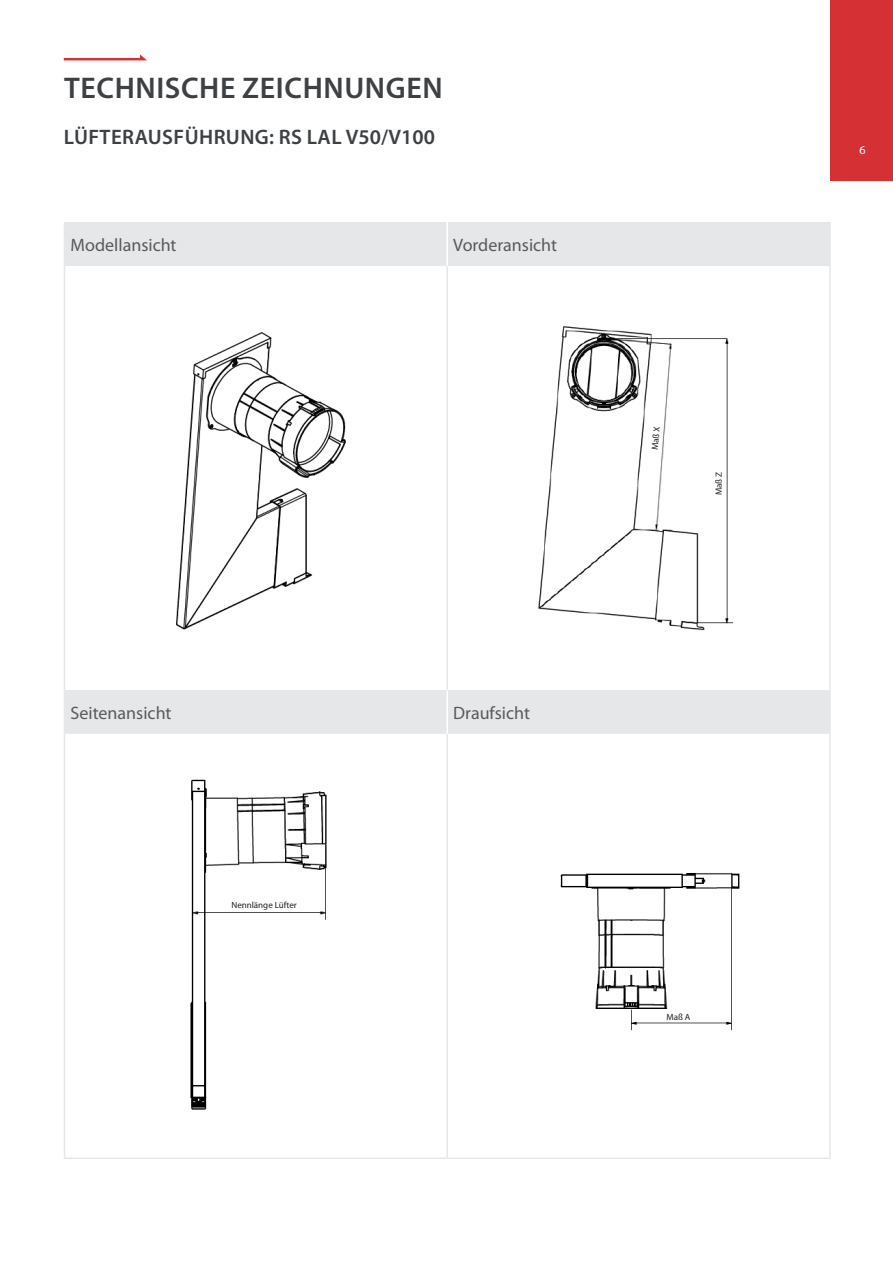
<style>
.page{position:relative;width:893px;height:1263px;background:#fff}
.page>*{position:absolute;margin:0;border:0;box-sizing:border-box;transform-origin:0 0}
.Kapitel-Headline{font:600 30px "Myriad Pro";letter-spacing:.02em;color:#3e4143}
.Baureihe-Headline{font:600 21px "Myriad Pro";letter-spacing:.02em;color:#3d4144}
.t1{font:18px "Myriad Pro";color:#595a5b}
.Seitenzahl{font:12px "Myriad Pro";color:#fff}
.t2{font:9px "Myriad Pro";color:#231f20}
</style>
<div class="page">
<svg style="left:65px;top:223px;width:764px;height:509px"></svg>
<hr style="left:64px;top:222px;width:383px;height:1px;background:#e6e7e9">
<hr style="left:64px;top:223px;width:1px;height:41px;background:#e6e7e9">
<hr style="left:447px;top:222px;width:384px;height:1px;background:#e6e7e9">
<hr style="left:829px;top:223px;width:2px;height:41px;background:#e6e7e9">
<hr style="left:64px;top:264px;width:383px;height:2px;background:#e6e7e9">
<hr style="left:64px;top:266px;width:1px;height:424px;background:#e6e7e9">
<hr style="left:447px;top:264px;width:384px;height:2px;background:#e6e7e9">
<hr style="left:446px;top:266px;width:2px;height:424px;background:#e6e7e9">
<hr style="left:829px;top:266px;width:2px;height:424px;background:#e6e7e9">
<hr style="left:64px;top:690px;width:1px;height:42px;background:#e6e7e9">
<hr style="left:829px;top:690px;width:2px;height:42px;background:#e6e7e9">
<hr style="left:64px;top:732px;width:383px;height:2px;background:#e6e7e9">
<hr style="left:64px;top:734px;width:1px;height:423px;background:#e6e7e9">
<hr style="left:447px;top:732px;width:384px;height:2px;background:#e6e7e9">
<hr style="left:446px;top:734px;width:2px;height:423px;background:#e6e7e9">
<hr style="left:829px;top:734px;width:2px;height:423px;background:#e6e7e9">
<hr style="left:64px;top:1157px;width:383px;height:2px;background:#e6e7e9">
<hr style="left:447px;top:1157px;width:384px;height:2px;background:#e6e7e9">
<hr style="left:65px;top:690px;width:382px;height:1px;background:#e6e7e9">
<hr style="left:447px;top:690px;width:382px;height:1px;background:#e6e7e9">
<hr style="left:446px;top:222px;width:2px;height:44px;background:#fff">
<hr style="left:446px;top:690px;width:2px;height:44px;background:#fff">
<img style="left:534px;top:317px;width:206px;height:324px">
<img style="left:148px;top:294px;width:203px;height:359px">
<img style="left:190px;top:779px;width:137px;height:331px">
<img style="left:560px;top:873px;width:180px;height:158px">
<div style="left:711px;top:396px;width:15px;height:175px;background:#fff"></div>
<div style="left:212px;top:898px;width:105px;height:13px;background:#fff"></div>
<div style="left:640px;top:1010px;width:77px;height:12px;background:#fff"></div>
<svg style="left:64px;top:54px;width:83px;height:6px"></svg>
<div style="left:830px;top:0;width:63px;height:181px;background:#d53134"></div>
<p class="Kapitel-Headline" style="left:64px;top:69px;width:380px">TECHNISCHE ZEICHNUNGEN</p>
<p class="Baureihe-Headline" style="left:64px;top:123px;width:372px">LÜFTERAUSFÜHRUNG: RS LAL V50/V100</p>
<p class="t1" style="left:71px;top:234px;width:108px">Modellansicht</p>
<p class="t1" style="left:453px;top:234px;width:105px">Vorderansicht</p>
<p class="t1" style="left:71px;top:701px;width:103px">Seitenansicht</p>
<p class="t1" style="left:453px;top:701px;width:78px">Draufsicht</p>
<p class="t2" style="left:231px;top:899px;width:67px">Nennlänge Lüfter</p>
<p class="t2" style="left:649px;top:450px;width:25px;rotate:-85deg">Maß X</p>
<p class="t2" style="left:713px;top:495px;width:25px;rotate:-90deg">Maß Z</p>
<p class="t2" style="left:666px;top:1011px;width:25px">Maß A</p>
<p class="Seitenzahl" style="left:859px;top:143px;width:8px">6</p>
</div>
